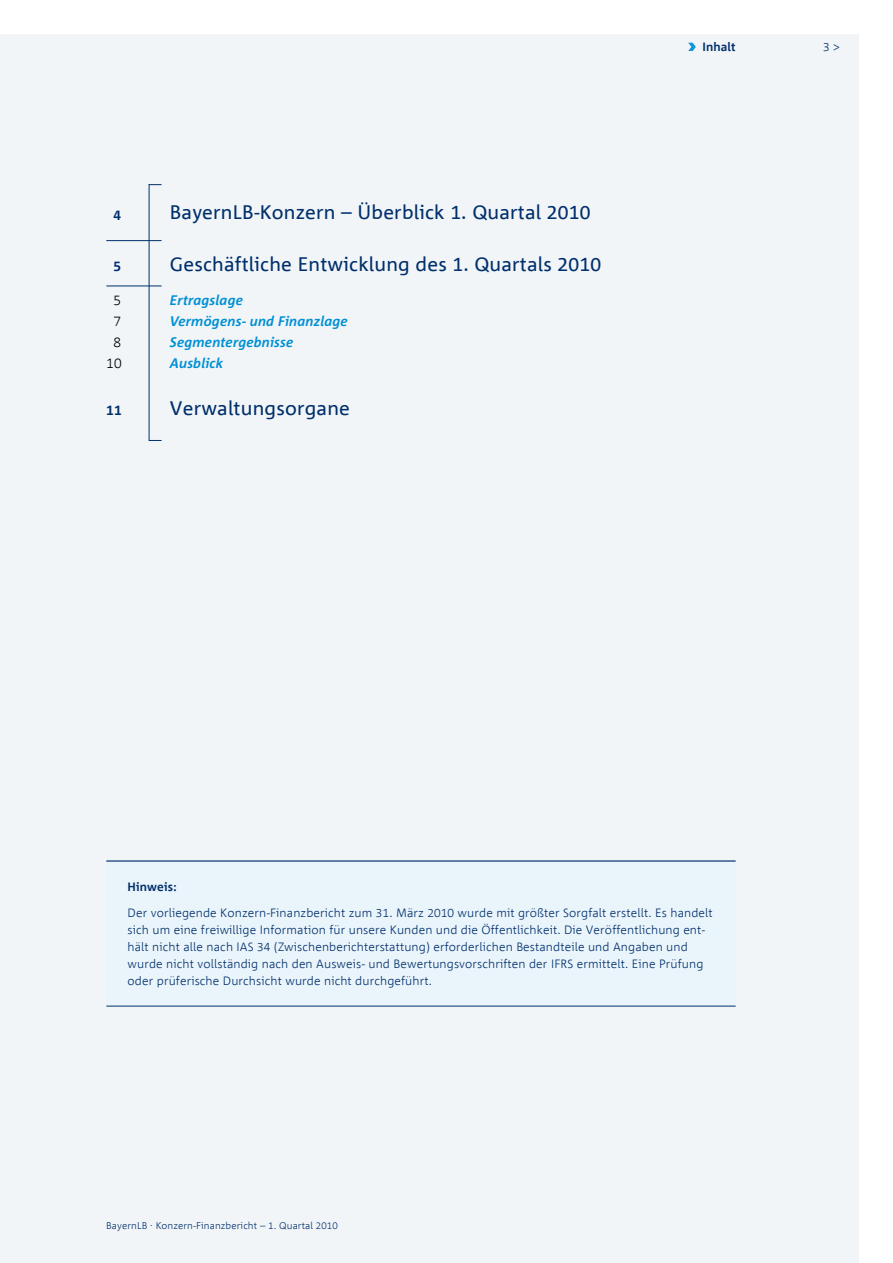
<style>
.page{position:relative;width:893px;height:1263px;background:#fff}
.page>*{position:absolute;margin:0;border:0;box-sizing:border-box;transform-origin:0 0}
.t1{font:19.5px "Corpid MOD";letter-spacing:.01em;color:#002f6b}
.t2{font:italic 700 13.8px/21.3px "Corpid";letter-spacing:.01em;color:#0090d4}
.t3{font:300 13.8px/21.3px "Corpid MOD";color:#000;text-align:center}
.t4{font:700 13.8px "Corpid MOD";color:#002f6b}
.t5{font:300 12px/17px "Corpid MOD";letter-spacing:.01em;color:#002f6b}
.t6{font:700 12px "Corpid MOD";letter-spacing:.01em;color:#002f6b}
.t7{font:300 9.75px "Corpid MOD";letter-spacing:.01em;color:#002f6b}
</style>
<div class="page">
<div style="left:0;top:34px;width:859px;height:1229px;background:#f2f5f8"></div>
<hr style="left:149px;top:184px;width:1px;height:256px;background:#002f6b">
<svg style="left:149px;top:184px;width:13px;height:1px"></svg>
<hr style="left:106px;top:240px;width:56px;height:1px;background:#002f6b">
<hr style="left:106px;top:286px;width:56px;height:1px;background:#002f6b">
<svg style="left:149px;top:440px;width:13px;height:1px"></svg>
<div style="left:106px;top:861px;width:630px;height:145px;background:#eaf4fb"></div>
<hr style="left:106px;top:860px;width:630px;height:2px;background:#002f6b">
<hr style="left:106px;top:1006px;width:630px;height:1px;background:#002f6b">
<p class="t4" style="left:113px;top:207px;width:9px">4</p>
<p class="t4" style="left:113px;top:258px;width:9px">5</p>
<p class="t3" style="left:106px;top:289px;width:17px">5<br>7<br>8<br>10</p>
<p class="t4" style="left:106px;top:403px;width:17px">11</p>
<h1 class="t1" style="left:170px;top:202px;width:422px">BayernLB-Konzern – Überblick 1. Quartal 2010</h1>
<h1 class="t1" style="left:170px;top:253px;width:433px">Geschäftliche Entwicklung des 1. Quartals 2010</h1>
<p class="t2" style="left:170px;top:289px;width:179px">Ertragslage<br>Vermögens- und Finanzlage<br>Segmentergebnisse<br>Ausblick</p>
<h1 class="t1" style="left:170px;top:398px;width:181px">Verwaltungsorgane</h1>
<p class="t6" style="left:702px;top:40px;width:35px">Inhalt</p>
<p class="t5" style="left:823px;top:39px;width:18px">3 &gt;</p>
<p class="t6" style="left:128px;top:880px;width:51px">Hinweis:</p>
<p class="t5" style="left:128px;top:904px;width:587px">Der vorliegende Konzern-Finanzbericht zum 31. März 2010 wurde mit größter Sorgfalt erstellt. Es handelt sich um eine freiwillige I nformation für unsere Kunden und die Öffentlichkeit. Die Veröffentlichung ent&shy;hält nicht alle nach IAS 34 (Zwischenberichterstattung) erforderlichen Bestandteile und Angaben und wurde nicht vollständig nach den Ausweis- und Bewertungsvorschriften der I FRS ermittelt. Eine Prüfung oder prüferische Durchsicht wurde nicht durchgeführt.</p>
<p class="t7" style="left:106px;top:1220px;width:233px">BayernLB . Konzern-Finanzbericht – 1. Quartal 2010</p>
</div>
